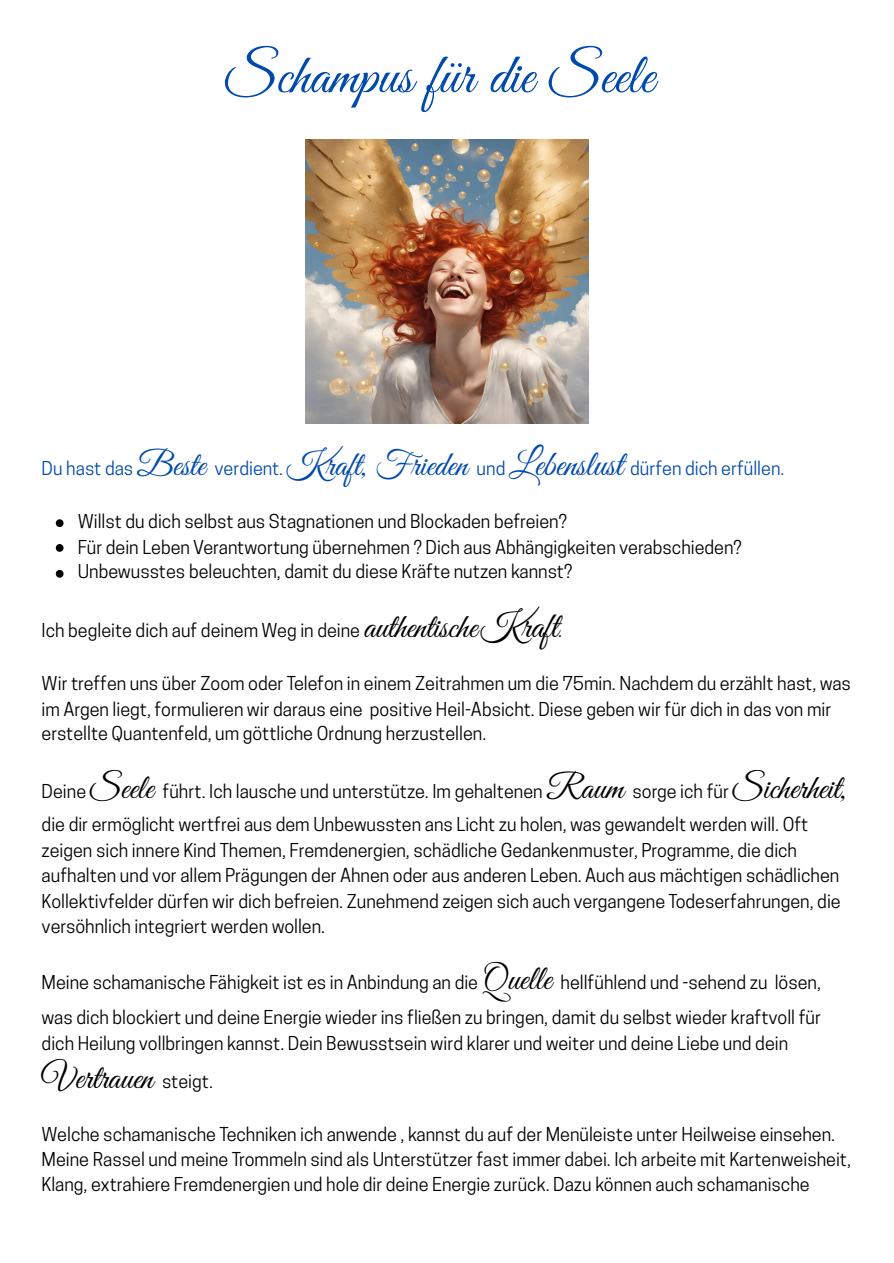
<style>
.page{position:relative;width:894px;height:1263px;background:#fff}
.page>*{position:absolute;margin:0;border:0;box-sizing:border-box;transform-origin:0 0}
.t1{font:57px "Great Vibes";color:#004aad}
.t2{font:34.5px "Great Vibes";color:#000}
.t3{font:18px/25.3px "Cooper Hewitt";color:#000}
.t4{font:18px "Cooper Hewitt";color:#004aad}
.s1{font-family:"Great Vibes";font-size:34.5px}
.s2{font-family:"Great Vibes";font-size:36px}
.s3{font-family:"Cooper Hewitt";font-size:18px}
</style>
<div class="page">
<img style="left:305px;top:140px;width:283px;height:283px">
<svg style="left:56px;top:519px;width:7px;height:8px"></svg>
<svg style="left:56px;top:544px;width:7px;height:8px"></svg>
<svg style="left:56px;top:570px;width:7px;height:8px"></svg>
<h1 class="t1" style="left:225px;top:44px;width:431px">Schampus für die Seele</h1>
<p class="t4" style="left:42px;top:461px;width:744px">Du hast das <span class="s1">Beste</span> verdient. <span class="s1">Kraft, Frieden</span> und <span class="s2">Lebenslust</span> dürfen dich erfüllen.</p>
<p class="t3" style="left:78px;top:510px;width:490px">Willst du dich selbst aus Stagnationen und Blockaden befreien?</p>
<p class="t3" style="left:78px;top:536px;width:665px">Für dein Leben Verantwortung übernehmen ? Dich aus Abhängigkeiten verabschieden?</p>
<p class="t3" style="left:78px;top:561px;width:496px">Unbewusstes beleuchten, damit du diese Kräfte nutzen kannst?</p>
<p class="t3" style="left:42px;top:620px;width:522px">Ich begleite dich auf deinem Weg in deine <span class="s1">authentische</span><span class="s2">Kraft</span>.</p>
<p class="t3" style="left:42px;top:672px;width:810px">Wir treffen uns über Zoom oder Telefon in einem Zeitrahmen um die 75min. Nachdem du erzählt hast, was im Argen liegt, formulieren wir daraus eine positive Heil-Absicht. Diese geben wir für dich in das von mir erstellte Quantenfeld, um göttliche Ordnung herzustellen.</p>
<p class="t3" style="left:42px;top:776px;width:805px;line-height:33.8px">Deine <span class="s1">Seele</span> führt. Ich lausche und unterstütze. Im gehaltenen <span class="s1">Raum</span> sorge ich für <span class="s1">Sicherheit, </span>die dir ermöglicht wertfrei aus dem Unbewussten ans Licht zu holen, was gewandelt werden will. Oft</p>
<p class="t3" style="left:42px;top:840px;width:800px">zeigen sich innere Kind Themen, Fremdenergien, schädliche Gedankenmuster, Programme, die dich aufhalten und vor allem Prägungen der Ahnen oder aus anderen Leben. Auch aus mächtigen schädlichen Kollektivfelder dürfen wir dich befreien. Zunehmend zeigen sich auch vergangene Todeserfahrungen, die versöhnlich integriert werden wollen.</p>
<p class="t3" style="left:42px;top:967px;width:780px;line-height:34.8px">Meine schamanische Fähigkeit ist es in Anbindung an die <span class="s1">Quelle</span> hellfühlend und -sehend zu lösen, was dich blockiert und deine Energie wieder ins fließen zu bringen, damit du selbst wieder kraftvoll für</p>
<p class="t3" style="left:42px;top:1032px;width:747px">dich Heilung vollbringen kannst. Dein Bewusstsein wird klarer und weiter und deine Liebe und dein</p>
<p class="t2" style="left:42px;top:1059px;width:173px">Vertrauen <span class="s3">steigt.</span></p>
<p class="t3" style="left:42px;top:1124px;width:810px">Welche schamanische Techniken ich anwende , kannst du auf der Menüleiste unter Heilweise einsehen.<br>Meine Rassel und meine Trommeln sind als Unterstützer fast immer dabei. Ich arbeite mit Kartenweisheit,<br>Klang, extrahiere Fremdenergien und hole dir deine Energie zurück. Dazu können auch schamanische</p>
</div>
